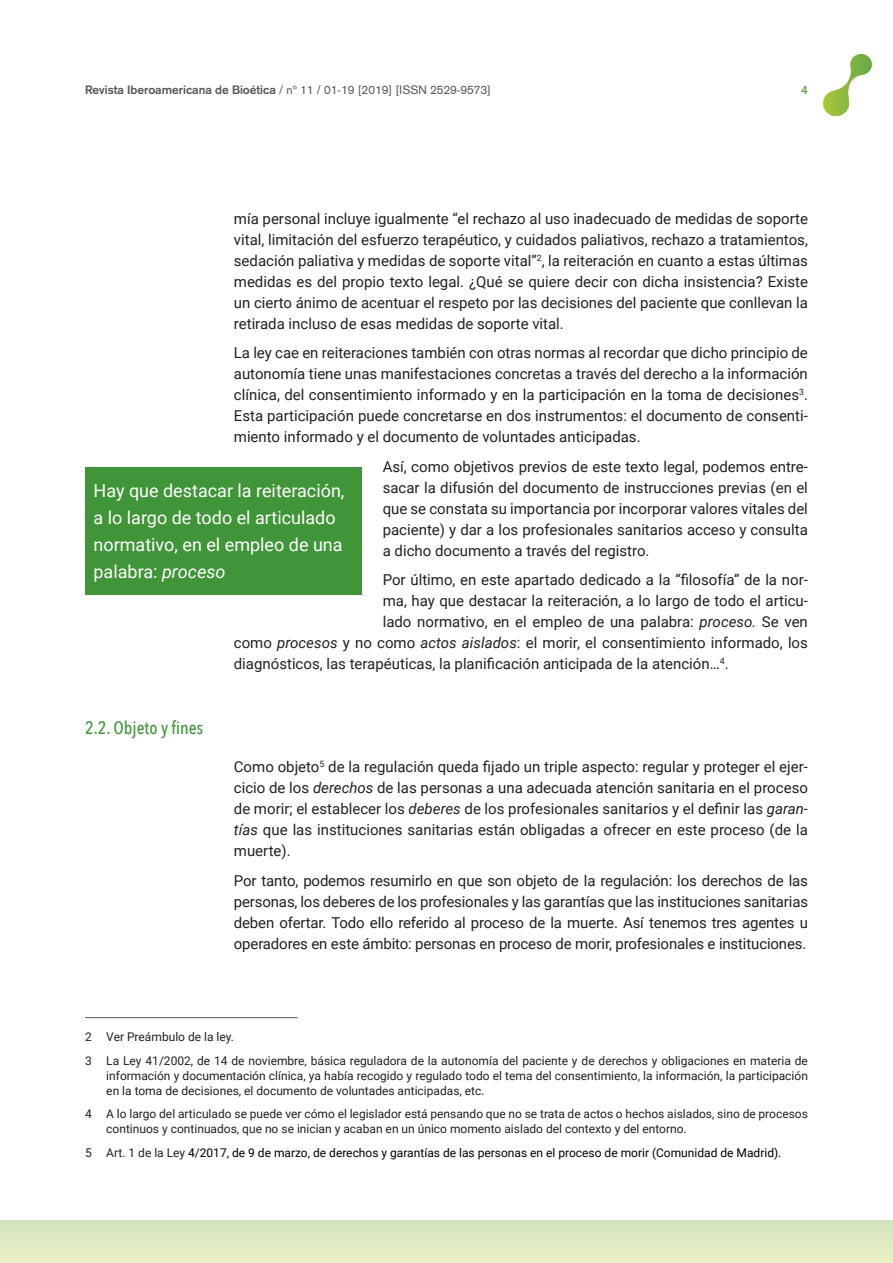
<style>
.page{position:relative;width:893px;height:1263px;background:#fff}
.page>*{position:absolute;margin:0;border:0;box-sizing:border-box;transform-origin:0 0}
.t1{font:18px/27px "Roboto";color:#fff}
.t2{font:500 18px "Avenir Next Condensed";color:#3f9537}
.t3{font:15px/21px "Roboto";color:#231f20;text-align:justify}
.t4{font:12px/15px "Roboto";color:#231f20}
.t5{font:12px "Roboto";color:#000001}
.t6{font:12px "Akzidenz Grotesk";color:#57585a}
.t7{font:700 12px "Akzidenz Grotesk";color:#66a554}
.s1{font-weight:700}
.s2{font-style:italic}
.s3{color:#231f20}
</style>
<div class="page">
<div style="left:0;top:1220px;width:893px;height:43px;background:#deeac2"></div>
<svg style="left:823px;top:54px;width:49px;height:62px"></svg>
<hr style="left:85px;top:1017px;width:213px;height:1px;background:#57585a">
<div style="left:85px;top:467px;width:276px;height:127px;background:#3f9537"></div>
<p class="t6" style="left:85px;top:83px;width:407px"><span class="s1">Revista Iberoamericana de Bioética</span> / nº 11 / 01-19 [2019] [ISSN 2529-9573]</p>
<p class="t7" style="left:801px;top:83px;width:8px">4</p>
<p class="t3" style="left:234px;top:207px;width:576px">mía personal incluye igualmente “el rechazo al uso inadecuado de medidas de soporte vital, limitación del esfuerzo terapéutico, y cuidados paliativos, rechazo a tratamientos, sedación paliativa y medidas de soporte vital”<sup>2</sup>, la reiteración en cuanto a estas últimas medidas es del propio texto legal. ¿Qué se quiere decir con dicha insistencia? Existe un cierto ánimo de acentuar el respeto por las decisiones del paciente que conllevan la retirada incluso de esas medidas de soporte vital.</p>
<p class="t3" style="left:234px;top:342px;width:576px">La ley cae en reiteraciones también con otras normas al recordar que dicho principio de autonomía tiene unas manifestaciones concretas a través del derecho a la información clínica, del consentimiento informado y en la participación en la toma de decisiones<sup>3</sup>.<br>Esta participación puede concretarse en dos instrumentos: el documento de consenti&shy;miento informado y el documento de voluntades anticipadas.</p>
<p class="t3" style="left:383px;top:455px;width:427px">Así, como objetivos previos de este texto legal, podemos entre&shy;sacar la difusión del documento de instrucciones previas (en el que se constata su importancia por incorporar valores vitales del paciente) y dar a los profesionales sanitarios acceso y consulta a dicho documento a través del registro.</p>
<p class="t3" style="left:383px;top:569px;width:427px">Por último, en este apartado dedicado a la “filosofía” de la nor-</p>
<p class="t3" style="left:383px;top:590px;width:427px">ma, hay que destacar la reiteración, a lo largo de todo el articu-</p>
<p class="t3" style="left:383px;top:611px;width:427px">lado normativo, en el empleo de una palabra: <span class="s2">proceso.</span> Se ven</p>
<p class="t3" style="left:234px;top:632px;width:576px">como <span class="s2">procesos</span> y no como <span class="s2">actos aislados</span>: el morir, el consentimiento informado, los</p>
<p class="t3" style="left:234px;top:653px;width:496px">diagnósticos, las terapéuticas, la planificación anticipada de la atención…<sup>4</sup>.</p>
<p class="t1" style="left:94px;top:476px;width:252px">Hay que destacar la reiteración, a lo largo de todo el articulado normativo, en el empleo de una palabra: <span class="s2">proceso</span></p>
<p class="t2" style="left:85px;top:717px;width:120px">2.2. Objeto y fines</p>
<p class="t3" style="left:234px;top:756px;width:576px">Como objeto<sup>5</sup> de la regulación queda fijado un triple aspecto: regular y proteger el ejer&shy;cicio de los <span class="s2">derechos</span> de las personas a una adecuada atención sanitaria en el proceso de morir; el establecer los <span class="s2">deberes</span> de los profesionales sanitarios y el definir las <span class="s2">garan&shy;tías</span> que las instituciones sanitarias están obligadas a ofrecer en este proceso (de la muerte).</p>
<p class="t3" style="left:234px;top:869px;width:576px">Por tanto, podemos resumirlo en que son objeto de la regulación: los derechos de las personas, los deberes de los profesionales y las garantías que las instituciones sanitarias deben ofertar. Todo ello referido al proceso de la muerte. Así tenemos tres agentes u operadores en este ámbito: personas en proceso de morir, profesionales e instituciones.</p>
<p class="t4" style="left:85px;top:1025px;width:724px;line-height:23.5px">2 Ver Preámbulo de la ley.<br>3 La Ley 41/2002, de 14 de noviembre, básica reguladora de la autonomía del paciente y de derechos y obligaciones en materia de</p>
<p class="t4" style="left:106px;top:1067px;width:703px">información y documentación clínica, ya había recogido y regulado todo el tema del consentimiento, la información, la participación en la toma de decisiones, el documento de voluntades anticipadas, etc.</p>
<p class="t4" style="left:106px;top:1106px;width:703px;text-indent:-21px">4 A lo largo del articulado se puede ver cómo el legislador está pensando que no se trata de actos o hechos aislados, sino de procesos continuos y continuados, que no se inician y acaban en un único momento aislado del contexto y del entorno.</p>
<p class="t5" style="left:85px;top:1144px;width:698px"><span class="s3">5 Art. 1 de la Ley</span> 4/2017, de 9 de marzo, de derechos y garantías de las personas en el proceso de morir (Comunidad de Madrid).</p>
</div>
